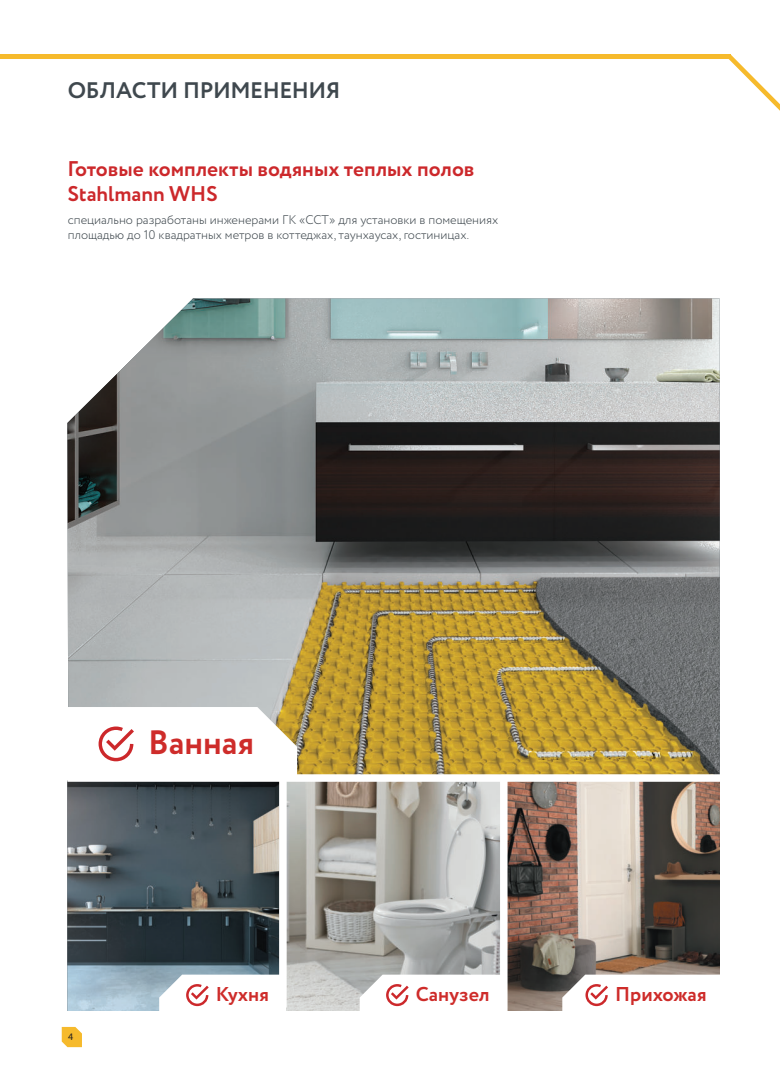
<style>
.page{position:relative;width:780px;height:1088px;background:#fff}
.page>*{position:absolute;margin:0;border:0;box-sizing:border-box;transform-origin:0 0}
.t1{font:700 33.75px "Circe";color:#ce2c2a}
.t2{font:700 22.5px "Circe";letter-spacing:-.02em;color:#3f484e}
.t3{font:700 21.25px/25px "Circe";color:#cc282b}
.t4{font:700 20px "Circe";color:#ce2c2a}
.t5{font:300 12.5px/15px "Circe";color:#3f484e}
.t6{font:10px "Myriad Pro";color:#231f20}
</style>
<div class="page">
<hr style="left:0;top:55px;width:730px;height:4px;background:#f6ba2c">
<svg style="left:728px;top:55px;width:52px;height:56px"></svg>
<svg style="left:62px;top:1027px;width:20px;height:20px"></svg>
<img style="left:67px;top:299px;width:652px;height:475px">
<img style="left:67px;top:782px;width:212px;height:229px">
<img style="left:287px;top:782px;width:213px;height:229px">
<img style="left:507px;top:782px;width:212px;height:229px">
<svg style="left:67px;top:707px;width:230px;height:67px"></svg>
<svg style="left:159px;top:974px;width:121px;height:37px"></svg>
<svg style="left:359px;top:974px;width:141px;height:37px"></svg>
<svg style="left:562px;top:974px;width:158px;height:37px"></svg>
<h2 class="t2" style="left:68px;top:78px;width:274px">ОБЛАСТИ ПРИМЕНЕНИЯ</h2>
<h3 class="t3" style="left:67px;top:156px;width:409px">Готовые комплекты водяных теплых полов<br>Stahlmann WHS</h3>
<p class="t5" style="left:68px;top:214px;width:432px">специально разработаны инженерами ГК «ССТ» для установки в помещениях площадью до 10 квадратных метров в коттеджах, таунхаусах, гостиницах.</p>
<h1 class="t1" style="left:148px;top:725px;width:108px">Ванная</h1>
<p class="t6" style="left:68px;top:1030px;width:7px">4</p>
<h3 class="t4" style="left:216px;top:984px;width:55px">Кухня</h3>
<h3 class="t4" style="left:416px;top:984px;width:75px">Санузел</h3>
<h3 class="t4" style="left:615px;top:984px;width:93px">Прихожая</h3>
</div>
